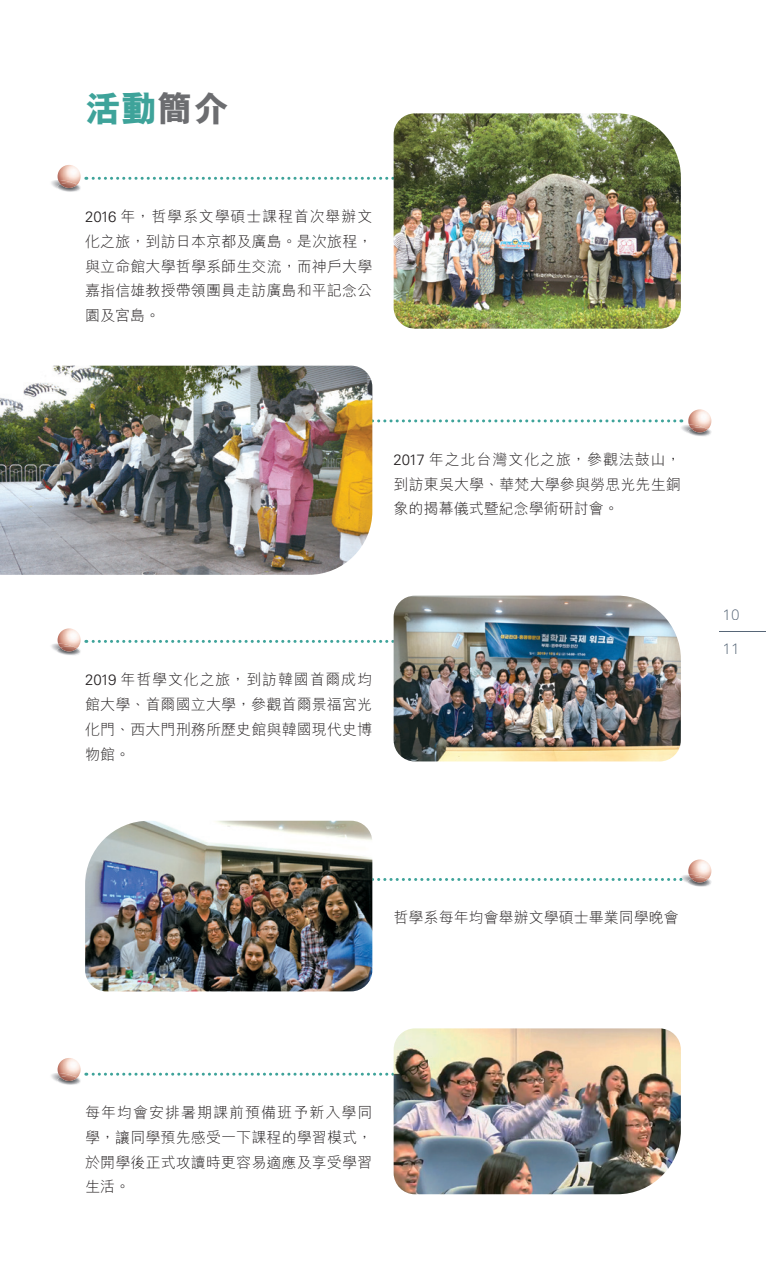
<style>
.page{position:relative;width:766px;height:1263px;background:#fff}
.page>*{position:absolute;margin:0;border:0;box-sizing:border-box;transform-origin:0 0}
.t1{font:800 36px "M Hei HK";color:#3ea39a}
.t2{font:300 15px/24.8px "M Hei HK";letter-spacing:.01em;color:#231f20;text-align:justify}
.t3{font:300 15px "Akkurat";color:#576677}
.s1{color:#6c6d70}
.s2{font-family:"Univers LT Std"}
</style>
<div class="page">
<img style="left:393px;top:1028px;width:287px;height:166px">
<img style="left:85px;top:821px;width:287px;height:170px">
<svg style="left:372px;top:419px;width:302px;height:3px"></svg>
<img style="left:393px;top:596px;width:287px;height:165px">
<img style="left:393px;top:113px;width:287px;height:216px">
<img style="left:0;top:366px;width:372px;height:209px">
<img style="left:57px;top:176px;width:24px;height:1px">
<svg style="left:51px;top:177px;width:470px;height:15px"></svg>
<img style="left:61px;top:183px;width:16px;height:5px">
<img style="left:57px;top:640px;width:16px;height:12px">
<svg style="left:73px;top:640px;width:448px;height:12px"></svg>
<svg style="left:51px;top:643px;width:16px;height:12px"></svg>
<img style="left:58px;top:643px;width:15px;height:5px">
<img style="left:67px;top:652px;width:13px;height:3px">
<img style="left:61px;top:646px;width:16px;height:5px">
<img style="left:57px;top:1058px;width:24px;height:25px">
<svg style="left:73px;top:1073px;width:448px;height:9px"></svg>
<img style="left:58px;top:1073px;width:15px;height:4px">
<img style="left:67px;top:1082px;width:14px;height:3px">
<img style="left:61px;top:1076px;width:16px;height:5px">
<img style="left:688px;top:409px;width:23px;height:10px">
<svg style="left:680px;top:419px;width:31px;height:17px"></svg>
<img style="left:691px;top:427px;width:16px;height:5px">
<img style="left:688px;top:859px;width:23px;height:15px">
<svg style="left:246px;top:874px;width:465px;height:13px"></svg>
<img style="left:691px;top:877px;width:16px;height:5px">
<hr style="left:719px;top:631px;width:46px;height:1px;background:#576677">
<h1 class="t1" style="left:85px;top:90px;width:145px">活動<span class="s1">簡介</span></h1>
<p class="t2" style="left:85px;top:204px;width:289px"><span class="s2">2016</span> 年，哲學系文學碩士課程首次舉辦文化之旅，到訪日本京都及廣島。是次旅程，與立命館大學哲學系師生交流，而神戶大學嘉指信雄教授帶領團員走訪廣島和平記念公園及宮島。</p>
<p class="t2" style="left:393px;top:447px;width:289px"><span class="s2">2017</span> 年之北台灣文化之旅，參觀法鼓山，到訪東吳大學、華梵大學參與勞思光先生銅象的揭幕儀式暨紀念學術研討會。</p>
<p class="t2" style="left:85px;top:667px;width:289px"><span class="s2">2019</span> 年哲學文化之旅，到訪韓國首爾成均館大學、首爾國立大學，參觀首爾景福宮光化門、西大門刑務所歷史館與韓國現代史博物館。</p>
<p class="t3" style="left:722px;top:606px;width:19px">10</p>
<p class="t3" style="left:722px;top:640px;width:19px">11</p>
<p class="t2" style="left:393px;top:905px;width:286px">哲學系每年均會舉辦文學碩士畢業同學晚會</p>
<p class="t2" style="left:85px;top:1100px;width:289px">每年均會安排暑期課前預備班予新入學同學，讓同學預先感受一下課程的學習模式，於開學後正式攻讀時更容易適應及享受學習生活。</p>
</div>
